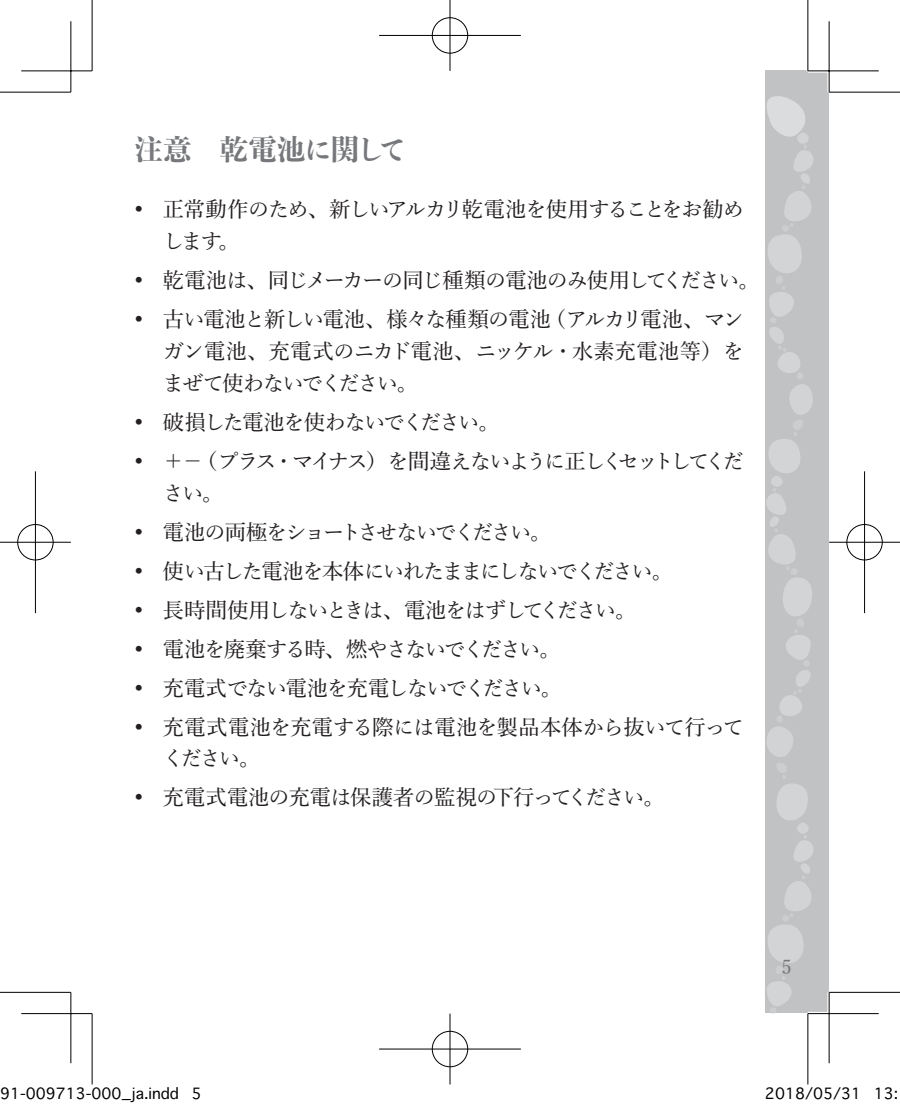
<style>
.page{position:relative;width:900px;height:1107px;background:#fff}
.page>*{position:absolute;margin:0;border:0;box-sizing:border-box;transform-origin:0 0}
.t1{font:800 28.25px "Yu Min";letter-spacing:-.05em;color:#76787b}
.t2{font:500 21.25px/39px "Yu Min";letter-spacing:-.075em;color:#231f20}
.t3{font:500 21.25px/32px "Yu Min";letter-spacing:-.05em;color:#231f20}
.t4{font:500 21.25px "Yu Min";letter-spacing:-.055em;color:#231f20}
.t5{font:500 21.25px "Yu Min";letter-spacing:-.01em;color:#231f20}
.t6{font:500 21.25px "Yu Min";letter-spacing:-.145em;color:#231f20}
.t7{font:500 21.25px/39px "Yu Min";letter-spacing:-.1em;color:#231f20}
.t8{font:500 21.25px "Yu Min";letter-spacing:-.12em;color:#231f20}
.t9{font:500 19.5px "Yu Min";color:#76787b}
.t10{font:15px "Osaka";color:#000}
</style>
<div class="page">
<div style="left:765px;top:71px;width:64px;height:942px;background:#c1c2c4"></div>
<svg style="left:766px;top:96px;width:47px;height:917px"></svg>
<svg style="left:0;top:91px;width:69px;height:1px"></svg>
<svg style="left:831px;top:91px;width:69px;height:1px"></svg>
<svg style="left:0;top:991px;width:71px;height:1px"></svg>
<svg style="left:829px;top:991px;width:71px;height:1px"></svg>
<svg style="left:91px;top:0;width:1px;height:69px"></svg>
<svg style="left:91px;top:1015px;width:1px;height:69px"></svg>
<svg style="left:806px;top:0;width:3px;height:71px"></svg>
<svg style="left:808px;top:1015px;width:1px;height:69px"></svg>
<svg style="left:21px;top:69px;width:71px;height:3px"></svg>
<svg style="left:808px;top:69px;width:71px;height:4px"></svg>
<hr style="left:808px;top:1012px;width:71px;height:3px;background:#fff">
<svg style="left:69px;top:21px;width:4px;height:71px"></svg>
<svg style="left:69px;top:992px;width:4px;height:71px"></svg>
<svg style="left:827px;top:21px;width:4px;height:71px"></svg>
<svg style="left:827px;top:992px;width:4px;height:71px"></svg>
<hr style="left:0;top:92px;width:71px;height:1px;background:#000">
<hr style="left:829px;top:92px;width:71px;height:1px;background:#000">
<hr style="left:0;top:992px;width:71px;height:1px;background:#000">
<hr style="left:829px;top:992px;width:71px;height:1px;background:#000">
<hr style="left:92px;top:0;width:1px;height:71px;background:#000">
<hr style="left:92px;top:1013px;width:1px;height:71px;background:#000">
<hr style="left:807px;top:0;width:1px;height:71px;background:#000">
<hr style="left:807px;top:1013px;width:1px;height:71px;background:#000">
<hr style="left:21px;top:70px;width:71px;height:1px;background:#000">
<hr style="left:808px;top:70px;width:71px;height:1px;background:#000">
<hr style="left:21px;top:1013px;width:71px;height:1px;background:#000">
<hr style="left:808px;top:1013px;width:71px;height:1px;background:#000">
<hr style="left:70px;top:21px;width:1px;height:71px;background:#000">
<hr style="left:70px;top:992px;width:1px;height:71px;background:#000">
<hr style="left:829px;top:21px;width:1px;height:71px;background:#000">
<hr style="left:829px;top:992px;width:1px;height:71px;background:#000">
<div style="left:431px;top:16px;width:38px;height:39px;border:4px solid #fff;border-radius:50%"></div>
<hr style="left:379px;top:34px;width:142px;height:3px;background:#fff">
<svg style="left:448px;top:0;width:4px;height:71px"></svg>
<div style="left:432px;top:17px;width:36px;height:37px;border:1px solid #000;border-radius:50%"></div>
<hr style="left:379px;top:35px;width:142px;height:1px;background:#000">
<hr style="left:450px;top:0;width:1px;height:71px;background:#000">
<div style="left:431px;top:1029px;width:38px;height:39px;border:4px solid #fff;border-radius:50%"></div>
<svg style="left:379px;top:1047px;width:142px;height:4px"></svg>
<svg style="left:448px;top:1013px;width:4px;height:71px"></svg>
<div style="left:432px;top:1031px;width:36px;height:36px;border:1px solid #000;border-radius:50%"></div>
<hr style="left:379px;top:1048px;width:142px;height:1px;background:#000">
<hr style="left:450px;top:1013px;width:1px;height:71px;background:#000">
<div style="left:16px;top:523px;width:39px;height:39px;border:4px solid #fff;border-radius:50%"></div>
<svg style="left:0;top:540px;width:71px;height:4px"></svg>
<hr style="left:34px;top:471px;width:3px;height:142px;background:#fff">
<div style="left:17px;top:524px;width:37px;height:36px;border:1px solid #000;border-radius:50%"></div>
<hr style="left:0;top:542px;width:71px;height:1px;background:#000">
<hr style="left:35px;top:471px;width:1px;height:142px;background:#000">
<div style="left:845px;top:523px;width:39px;height:39px;border:4px solid #fff;border-radius:50%"></div>
<svg style="left:829px;top:540px;width:71px;height:4px"></svg>
<hr style="left:863px;top:471px;width:3px;height:142px;background:#fff">
<div style="left:846px;top:524px;width:37px;height:36px;border:1px solid #000;border-radius:50%"></div>
<hr style="left:829px;top:542px;width:71px;height:1px;background:#000">
<hr style="left:864px;top:471px;width:1px;height:142px;background:#000">
<h1 class="t1" style="left:135px;top:127px;width:274px">注意　乾電池に関して</h1>
<p class="t4" style="left:163px;top:190px;width:583px">正常動作のため、新しいアルカリ乾電池を使用することをお勧め</p>
<p class="t2" style="left:135px;top:188px;width:10px">•</p>
<p class="t2" style="left:135px;top:259px;width:10px">•</p>
<p class="t2" style="left:135px;top:298px;width:10px">•</p>
<p class="t2" style="left:135px;top:400px;width:10px">•</p>
<p class="t2" style="left:135px;top:439px;width:10px">•</p>
<p class="t2" style="left:135px;top:510px;width:10px">•</p>
<p class="t2" style="left:135px;top:549px;width:10px">•</p>
<p class="t2" style="left:135px;top:588px;width:10px">•</p>
<p class="t2" style="left:135px;top:627px;width:10px">•</p>
<p class="t2" style="left:135px;top:666px;width:10px">•</p>
<p class="t2" style="left:135px;top:705px;width:10px">•</p>
<p class="t2" style="left:135px;top:776px;width:10px">•</p>
<p class="t2" style="left:163px;top:220px;width:598px">します<br>乾電池は、同じメーカーの同じ種類の電池のみ使用してください。</p>
<p class="t2" style="left:218px;top:220px;width:23px">。</p>
<p class="t3" style="left:163px;top:301px;width:389px">古い電池と新しい電池、様々な種類の電池</p>
<p class="t8" style="left:545px;top:299px;width:201px">（アルカリ電池、マン</p>
<p class="t3" style="left:163px;top:333px;width:583px">ガン電池、充電式のニカド電池、ニッケル・水素充電池等）をまぜて使わないでください。</p>
<p class="t2" style="left:163px;top:400px;width:338px">破損した電池を使わないでください。</p>
<p class="t2" style="left:163px;top:439px;width:42px">＋－</p>
<p class="t2" style="left:196px;top:439px;width:82px">（プラス</p>
<p class="t6" style="left:273px;top:441px;width:472px">・マイナス）を間違えないように正しくセットしてくだ</p>
<p class="t7" style="left:163px;top:471px;width:390px">さい。<br>電池の両極をショートさせないでください。</p>
<p class="t2" style="left:163px;top:549px;width:511px">使い古した電池を本体にいれたままにしないでください。</p>
<p class="t2" style="left:163px;top:588px;width:475px">長時間使用しないときは、電池をはずしてください。</p>
<p class="t2" style="left:163px;top:627px;width:399px">電池を廃棄する時、燃やさないでください。</p>
<p class="t2" style="left:163px;top:666px;width:401px">充電式でない電池を充電しないでください。</p>
<p class="t5" style="left:163px;top:707px;width:583px">充電式電池を充電する際には電池を製品本体から抜いて行って</p>
<p class="t3" style="left:163px;top:737px;width:503px;line-height:39px">ください。<br>充電式電池の充電は保護者の監視の下行ってください。</p>
<p class="t10" style="left:0;top:1084px;width:180px">91-009713-000_ja.indd</p>
<p class="t10" style="left:191px;top:1084px;width:12px">5</p>
<p class="t9" style="left:782px;top:949px;width:11px">5</p>
<p class="t10" style="left:765px;top:1084px;width:98px">2018/05/31</p>
<p class="t10" style="left:874px;top:1084px;width:26px">13:</p>
</div>
